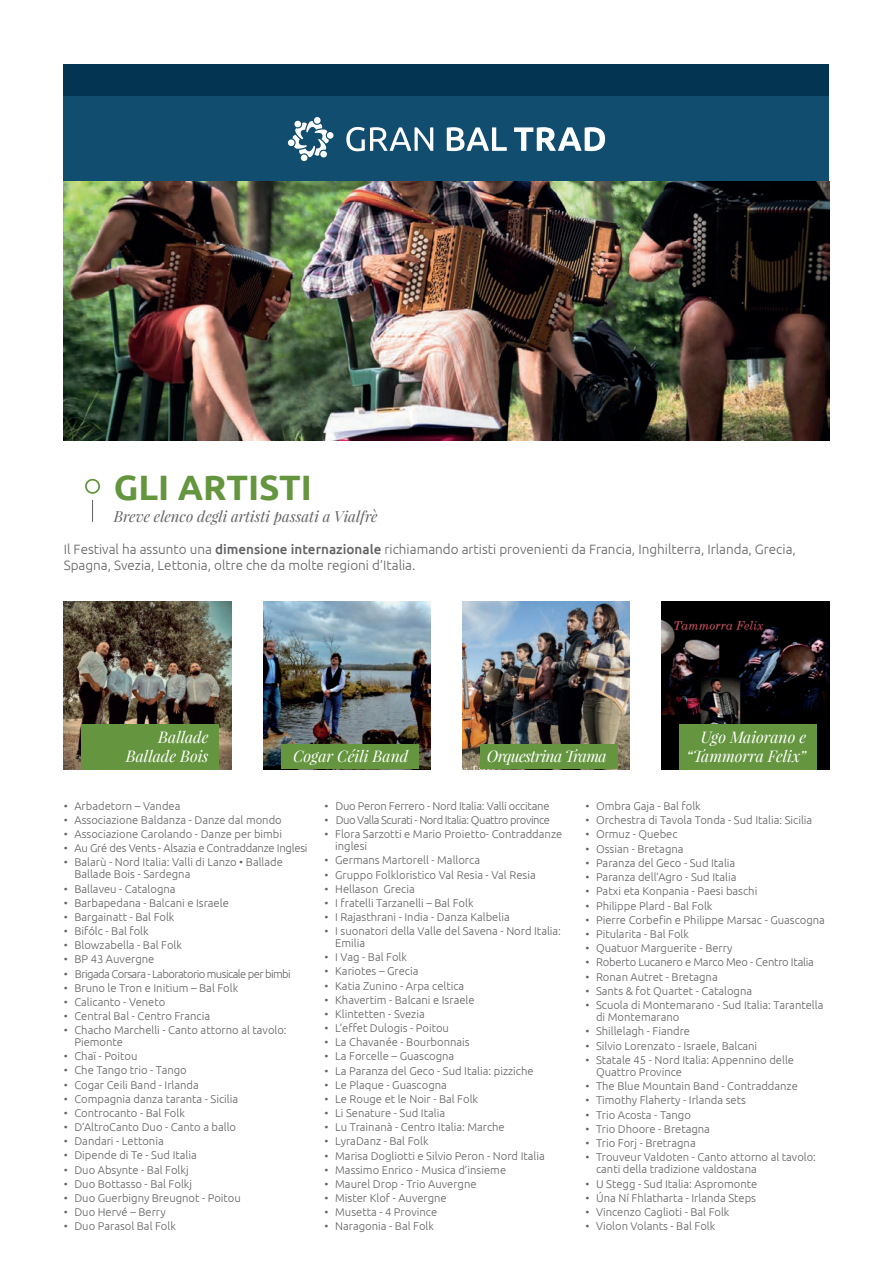
<style>
.page{position:relative;width:893px;height:1263px;background:#fff}
.page>*{position:absolute;margin:0;border:0;box-sizing:border-box;transform-origin:0 0}
.t1{font:700 35.25px "Ubuntu";color:#65963f}
.t2{font:italic 15.75px/18.9px "Playfair Display";color:#fff;text-align:right}
.t3{font:italic 15.75px "Playfair Display";letter-spacing:-.04em;color:#fff}
.t4{font:italic 15px "Playfair Display";color:#636366}
.t5{font:300 13.5px/16.2px "Ubuntu";color:#636366}
.t6{font:300 11.25px/12px "Ubuntu";color:#636366}
.t7{font:300 11.25px "Ubuntu";letter-spacing:-.02em;color:#636366}
.t8{font:300 11.25px "Ubuntu";letter-spacing:-.05em;color:#636366}
.t9{font:300 11.25px "Ubuntu";letter-spacing:-.04em;color:#636366}
.s1{font-weight:500}
</style>
<div class="page">
<div style="left:64px;top:95px;width:765px;height:86px;background:#114d6f"></div>
<div style="left:64px;top:64px;width:765px;height:31px;background:#033452"></div>
<div style="left:85px;top:479px;width:15px;height:15px;border:2px solid #65963f;border-radius:50%"></div>
<svg style="left:92px;top:500px;width:1px;height:22px"></svg>
<img style="left:64px;top:181px;width:765px;height:260px">
<img style="left:64px;top:602px;width:167px;height:167px">
<img style="left:263px;top:602px;width:168px;height:167px">
<img style="left:462px;top:602px;width:168px;height:167px">
<img style="left:662px;top:602px;width:167px;height:167px">
<div style="left:679px;top:724px;width:138px;height:45px;background:#65963f"></div>
<div style="left:327px;top:132px;width:7px;height:7px;background:#fff;border-radius:3px"></div>
<div style="left:288px;top:139px;width:7px;height:7px;background:#fff;border-radius:3px"></div>
<svg style="left:292px;top:117px;width:37px;height:45px"></svg>
<svg style="left:346px;top:127px;width:259px;height:24px"></svg>
<div style="left:81px;top:724px;width:138px;height:45px;background:#65963f"></div>
<div style="left:281px;top:744px;width:138px;height:25px;background:#65963f"></div>
<div style="left:480px;top:744px;width:137px;height:25px;background:#65963f"></div>
<h1 class="t1" style="left:114px;top:466px;width:200px">GLI ARTISTI</h1>
<h3 class="t4" style="left:114px;top:506px;width:265px">Breve elenco degli artisti passati a Vialfrè</h3>
<p class="t5" style="left:64px;top:540px;width:734px">Il Festival ha assunto una <span class="s1">dimensione internazionale</span> richiamando artisti provenienti da Francia, Inghilterra, Irlanda, Grecia,<br>Spagna, Svezia, Lettonia, oltre che da molte regioni d’Italia.</p>
<h2 class="t2" style="left:126px;top:728px;width:84px">Ballade<br>Ballade Bois</h2>
<h2 class="t2" style="left:293px;top:746px;width:117px">Cogar Céili Band</h2>
<h2 class="t3" style="left:487px;top:746px;width:121px">Orquestrina Trama</h2>
<h2 class="t2" style="left:129px;top:746px;width:81px">Blowzabella</h2>
<h2 class="t2" style="left:334px;top:746px;width:75px">Ciac Boum</h2>
<h2 class="t2" style="left:527px;top:746px;width:82px">Pat Murphy</h2>
<h2 class="t2" style="left:686px;top:728px;width:121px">Ugo Maiorano e “Tammorra Felix”</h2>
<p class="t6" style="left:64px;top:799px;width:118px">• Arbadetorn – Vandea</p>
<p class="t6" style="left:64px;top:814px;width:219px">• Associazione Baldanza - Danze dal mondo</p>
<p class="t6" style="left:64px;top:828px;width:220px">• Associazione Carolando - Danze per bimbi</p>
<p class="t7" style="left:64px;top:841px;width:245px">• Au Gré des Vents - Alsazia e Contraddanze Inglesi</p>
<p class="t6" style="left:74px;top:856px;width:210px;text-indent:-11px">• Balarù - Nord Italia: Valli di Lanzo • Ballade<br>Ballade Bois - Sardegna</p>
<p class="t6" style="left:64px;top:882px;width:113px">• Ballaveu - Catalogna</p>
<p class="t6" style="left:64px;top:896px;width:167px">• Barbapedana - Balcani e Israele</p>
<p class="t6" style="left:64px;top:910px;width:112px">• Bargainatt - Bal Folk</p>
<p class="t6" style="left:64px;top:925px;width:86px">• Bifólc - Bal folk</p>
<p class="t6" style="left:64px;top:939px;width:120px">• Blowzabella - Bal Folk</p>
<p class="t6" style="left:64px;top:953px;width:92px">• BP 43 Auvergne</p>
<p class="t8" style="left:64px;top:967px;width:229px">• Brigada Corsara - Laboratorio musicale per bimbi</p>
<p class="t6" style="left:64px;top:981px;width:176px">• Bruno le Tron e Initium – Bal Folk</p>
<p class="t6" style="left:64px;top:995px;width:103px">• Calicanto - Veneto</p>
<p class="t6" style="left:64px;top:1010px;width:148px">• Central Bal - Centro Francia</p>
<p class="t6" style="left:74px;top:1024px;width:214px;text-indent:-11px">• Chacho Marchelli - Canto attorno al tavolo:<br>Piemonte</p>
<p class="t6" style="left:64px;top:1050px;width:75px">• Chaï - Poitou</p>
<p class="t6" style="left:64px;top:1064px;width:125px">• Che Tango trio - Tango</p>
<p class="t6" style="left:64px;top:1078px;width:137px">• Cogar Ceili Band - Irlanda</p>
<p class="t6" style="left:64px;top:1092px;width:176px">• Compagnia danza taranta - Sicilia</p>
<p class="t6" style="left:64px;top:1106px;width:123px">• Controcanto - Bal Folk</p>
<p class="t6" style="left:64px;top:1121px;width:174px">• D’AltroCanto Duo - Canto a ballo</p>
<p class="t6" style="left:64px;top:1135px;width:101px">• Dandari - Lettonia</p>
<p class="t6" style="left:64px;top:1149px;width:135px">• Dipende di Te - Sud Italia</p>
<p class="t6" style="left:64px;top:1163px;width:126px">• Duo Absynte - Bal Folkj</p>
<p class="t6" style="left:64px;top:1177px;width:130px">• Duo Bottasso - Bal Folkj</p>
<p class="t6" style="left:64px;top:1191px;width:179px">• Duo Guerbigny Breugnot - Poitou</p>
<p class="t6" style="left:64px;top:1206px;width:103px">• Duo Hervé – Berry</p>
<p class="t6" style="left:64px;top:1220px;width:114px">• Duo Parasol Bal Folk</p>
<p class="t7" style="left:325px;top:799px;width:226px">• Duo Peron Ferrero - Nord Italia: Valli occitane</p>
<p class="t9" style="left:325px;top:813px;width:227px">• Duo Valla Scurati - Nord Italia: Quattro province</p>
<p class="t6" style="left:335px;top:828px;width:228px;text-indent:-11px">• Flora Sarzotti e Mario Proietto- Contraddanze inglesi</p>
<p class="t6" style="left:325px;top:854px;width:157px">• Germans Martorell - Mallorca</p>
<p class="t6" style="left:325px;top:868px;width:213px">• Gruppo Folkloristico Val Resia - Val Resia</p>
<p class="t6" style="left:325px;top:882px;width:92px">• Hellason Grecia</p>
<p class="t6" style="left:325px;top:896px;width:150px">• I fratelli Tarzanelli – Bal Folk</p>
<p class="t6" style="left:325px;top:911px;width:187px">• I Rajasthrani - India - Danza Kalbelia</p>
<p class="t6" style="left:335px;top:925px;width:227px;text-indent:-11px">• I suonatori della Valle del Savena - Nord Italia:<br>Emilia</p>
<p class="t6" style="left:325px;top:951px;width:84px">• I Vag - Bal Folk</p>
<p class="t6" style="left:325px;top:965px;width:95px">• Kariotes – Grecia</p>
<p class="t6" style="left:325px;top:979px;width:141px">• Katia Zunino - Arpa celtica</p>
<p class="t6" style="left:325px;top:993px;width:151px">• Khavertim - Balcani e Israele</p>
<p class="t6" style="left:325px;top:1008px;width:102px">• Klintetten - Svezia</p>
<p class="t6" style="left:325px;top:1022px;width:126px">• L’effet Dulogis - Poitou</p>
<p class="t6" style="left:325px;top:1036px;width:147px">• La Chavanée - Bourbonnais</p>
<p class="t6" style="left:325px;top:1050px;width:131px">• La Forcelle – Guascogna</p>
<p class="t6" style="left:325px;top:1064px;width:211px">• La Paranza del Geco - Sud Italia: pizziche</p>
<p class="t6" style="left:325px;top:1078px;width:124px">• Le Plaque - Guascogna</p>
<p class="t6" style="left:325px;top:1092px;width:155px">• Le Rouge et le Noir - Bal Folk</p>
<p class="t6" style="left:325px;top:1107px;width:122px">• Li Senature - Sud Italia</p>
<p class="t6" style="left:325px;top:1121px;width:182px">• Lu Trainanà - Centro Italia: Marche</p>
<p class="t6" style="left:325px;top:1135px;width:105px">• LyraDanz - Bal Folk</p>
<p class="t6" style="left:325px;top:1149px;width:222px">• Marisa Dogliotti e Silvio Peron - Nord Italia</p>
<p class="t6" style="left:325px;top:1163px;width:183px">• Massimo Enrico - Musica d’insieme</p>
<p class="t6" style="left:325px;top:1177px;width:154px">• Maurel Drop - Trio Auvergne</p>
<p class="t6" style="left:325px;top:1192px;width:124px">• Mister Klof - Auvergne</p>
<p class="t6" style="left:325px;top:1206px;width:114px">• Musetta - 4 Province</p>
<p class="t6" style="left:325px;top:1220px;width:111px">• Naragonia - Bal Folk</p>
<p class="t6" style="left:585px;top:800px;width:117px">• Ombra Gaja - Bal folk</p>
<p class="t6" style="left:585px;top:814px;width:228px">• Orchestra di Tavola Tonda - Sud Italia: Sicilia</p>
<p class="t6" style="left:585px;top:828px;width:94px">• Ormuz - Quebec</p>
<p class="t6" style="left:585px;top:842px;width:100px">• Ossian - Bretagna</p>
<p class="t6" style="left:585px;top:857px;width:151px">• Paranza del Geco - Sud Italia</p>
<p class="t6" style="left:585px;top:871px;width:153px">• Paranza dell’Agro - Sud Italia</p>
<p class="t6" style="left:585px;top:885px;width:173px">• Patxi eta Konpania - Paesi baschi</p>
<p class="t6" style="left:585px;top:899px;width:129px">• Philippe Plard - Bal Folk</p>
<p class="t6" style="left:585px;top:913px;width:241px">• Pierre Corbefin e Philippe Marsac - Guascogna</p>
<p class="t6" style="left:585px;top:928px;width:105px">• Pitularita - Bal Folk</p>
<p class="t6" style="left:585px;top:942px;width:149px">• Quatuor Marguerite - Berry</p>
<p class="t7" style="left:585px;top:956px;width:230px">• Roberto Lucanero e Marco Meo - Centro Italia</p>
<p class="t6" style="left:585px;top:970px;width:134px">• Ronan Autret - Bretagna</p>
<p class="t6" style="left:585px;top:984px;width:168px">• Sants &amp; fot Quartet - Catalogna</p>
<p class="t6" style="left:596px;top:999px;width:229px;text-indent:-11px">• Scuola di Montemarano - Sud Italia: Tarantella di Montemarano</p>
<p class="t6" style="left:585px;top:1025px;width:106px">• Shillelagh - Fiandre</p>
<p class="t6" style="left:585px;top:1039px;width:173px">• Silvio Lorenzato - Israele, Balcani</p>
<p class="t6" style="left:596px;top:1053px;width:199px;text-indent:-11px">• Statale 45 - Nord Italia: Appennino delle<br>Quattro Province</p>
<p class="t6" style="left:585px;top:1080px;width:214px">• The Blue Mountain Band - Contraddanze</p>
<p class="t6" style="left:585px;top:1094px;width:162px">• Timothy Flaherty - Irlanda sets</p>
<p class="t6" style="left:585px;top:1108px;width:107px">• Trio Acosta - Tango</p>
<p class="t6" style="left:585px;top:1122px;width:126px">• Trio Dhoore - Bretagna</p>
<p class="t6" style="left:585px;top:1137px;width:112px">• Trio Forj - Bretragna</p>
<p class="t6" style="left:596px;top:1151px;width:222px;text-indent:-11px">• Trouveur Valdoten - Canto attorno al tavolo: canti della tradizione valdostana</p>
<p class="t6" style="left:585px;top:1177px;width:173px">• U Stegg - Sud Italia: Aspromonte</p>
<p class="t6" style="left:585px;top:1191px;width:172px">• Úna Ní Fhlatharta - Irlanda Steps</p>
<p class="t6" style="left:585px;top:1206px;width:146px">• Vincenzo Caglioti - Bal Folk</p>
<p class="t6" style="left:585px;top:1220px;width:131px">• Violon Volants - Bal Folk</p>
</div>
